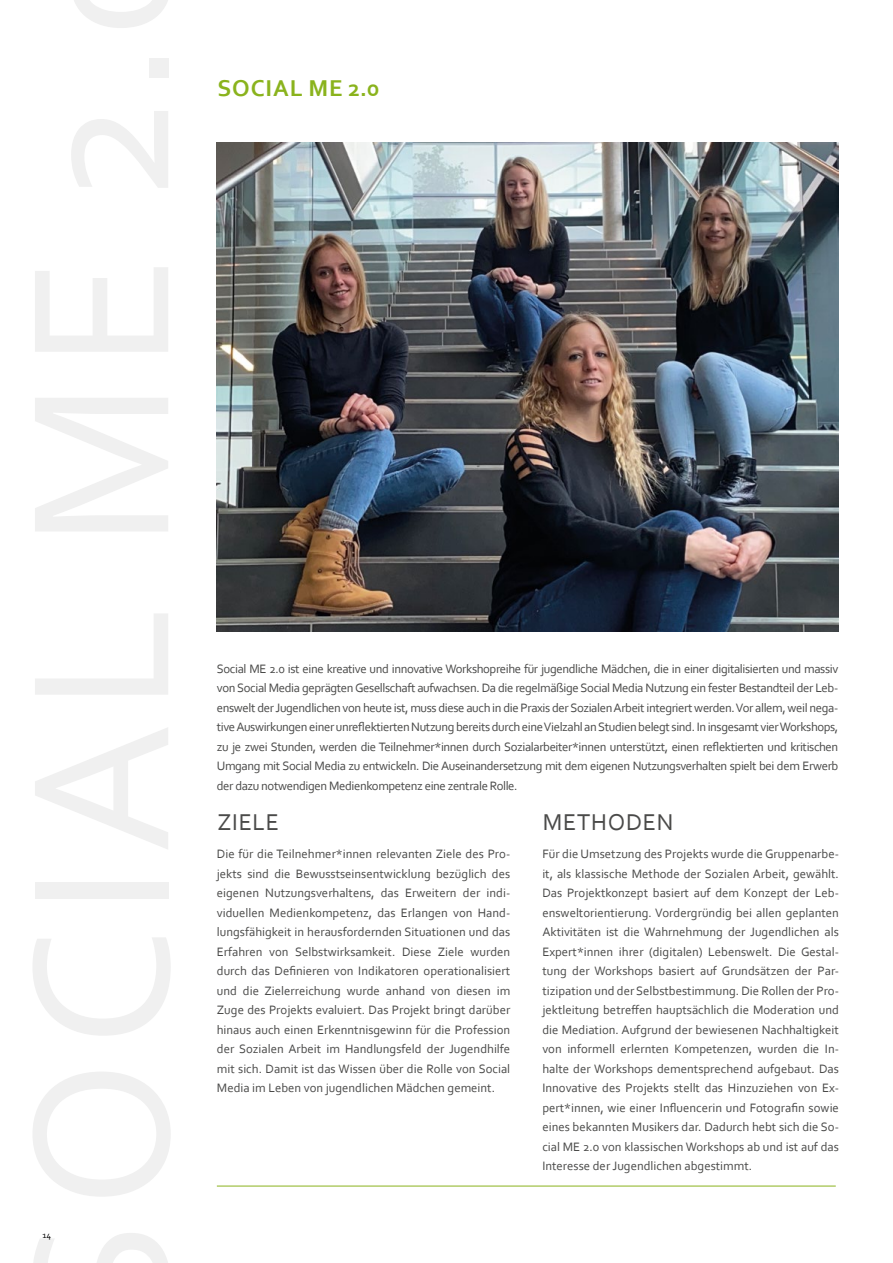
<style>
.page{position:relative;width:893px;height:1263px;background:#fff}
.page>*{position:absolute;margin:0;border:0;box-sizing:border-box;transform-origin:0 0}
.t1{font:24px "Corbel";letter-spacing:.03em;color:#4a4a49}
.t2{font:700 24px "Corbel";letter-spacing:.04em;color:#8ab31d}
.t3{font:12.75px/19.5px "Corbel";color:#4a4a49;text-align:justify}
.t4{font:9px "Corbel";color:#000}
</style>
<div class="page">
<hr style="left:217px;top:1186px;width:619px;height:1px;background:#8ab31d">
<img style="left:217px;top:142px;width:622px;height:489px">
<h1 class="t2" style="left:217px;top:73px;width:164px">SOCIAL ME 2.0</h1>
<p class="t4" style="left:43px;top:1229px;width:10px">14</p>
<p class="t3" style="left:217px;top:658px;width:623px">Social ME 2.0 ist eine kreative und innovative Workshopreihe für jugendliche Mädchen, die in einer digitalisierten und massiv von Social Media geprägten Gesellschaft aufwachsen. Da die regelmäßige Social Media Nutzung ein fester Bestandteil der Leb&shy;enswelt der Jugendlichen von heute ist, muss diese auch in die Praxis der Sozialen Arbeit integriert werden. Vor allem, weil nega&shy;tive Auswirkungen einer unreflektierten Nutzung bereits durch eine Vielzahl an Studien belegt sind. In insgesamt vier Workshops, zu je zwei Stunden, werden die Teilnehmer*innen durch Sozialarbeiter*innen unterstützt, einen reflektierten und kritischen Umgang mit Social Media zu entwickeln. Die Auseinandersetzung mit dem eigenen Nutzungsverhalten spielt bei dem Erwerb der dazu notwendigen Medienkompetenz eine zentrale Rolle.</p>
<h1 class="t1" style="left:217px;top:807px;width:63px">ZIELE</h1>
<p class="t3" style="left:217px;top:844px;width:295px">Die für die Teilnehmer*innen relevanten Ziele des Pro&shy;jekts sind die Bewusstseinsentwicklung bezüglich des eigenen Nutzungsverhaltens, das Erweitern der indi&shy;viduellen Medienkompetenz, das Erlangen von Hand&shy;lungsfähigkeit in herausfordernden Situationen und das Erfahren von Selbstwirksamkeit. Diese Ziele wurden durch das Definieren von Indikatoren operationalisiert und die Zielerreichung wurde anhand von diesen im Zuge des Projekts evaluiert. Das Projekt bringt darüber hinaus auch einen Erkenntnisgewinn für die Profession der Sozialen Arbeit im Handlungsfeld der Jugendhilfe mit sich. Damit ist das Wissen über die Rolle von Social Media im Leben von jugendlichen Mädchen gemeint.</p>
<h1 class="t1" style="left:543px;top:807px;width:132px">METHODEN</h1>
<p class="t3" style="left:542px;top:844px;width:298px">Für die Umsetzung des Projekts wurde die Gruppenarbe&shy;it, als klassische Methode der Sozialen Arbeit, gewählt.<br>Das Projektkonzept basiert auf dem Konzept der Leb&shy;ensweltorientierung. Vordergründig bei allen geplanten Aktivitäten ist die Wahrnehmung der Jugendlichen als Expert*innen ihrer (digitalen) Lebenswelt. Die Gestal&shy;tung der Workshops basiert auf Grundsätzen der Par&shy;tizipation und der Selbstbestimmung. Die Rollen der Pro&shy;jektleitung betreffen hauptsächlich die Moderation und die Mediation. Aufgrund der bewiesenen Nachhaltigkeit von informell erlernten Kompetenzen, wurden die In&shy;halte der Workshops dementsprechend aufgebaut. Das Innovative des Projekts stellt das Hinzuziehen von Ex&shy;pert*innen, wie einer Influencerin und Fotografin sowie eines bekannten Musikers dar. Dadurch hebt sich die So&shy;cial ME 2.0 von klassischen Workshops ab und ist auf das Interesse der Jugendlichen abgestimmt.</p>
</div>
